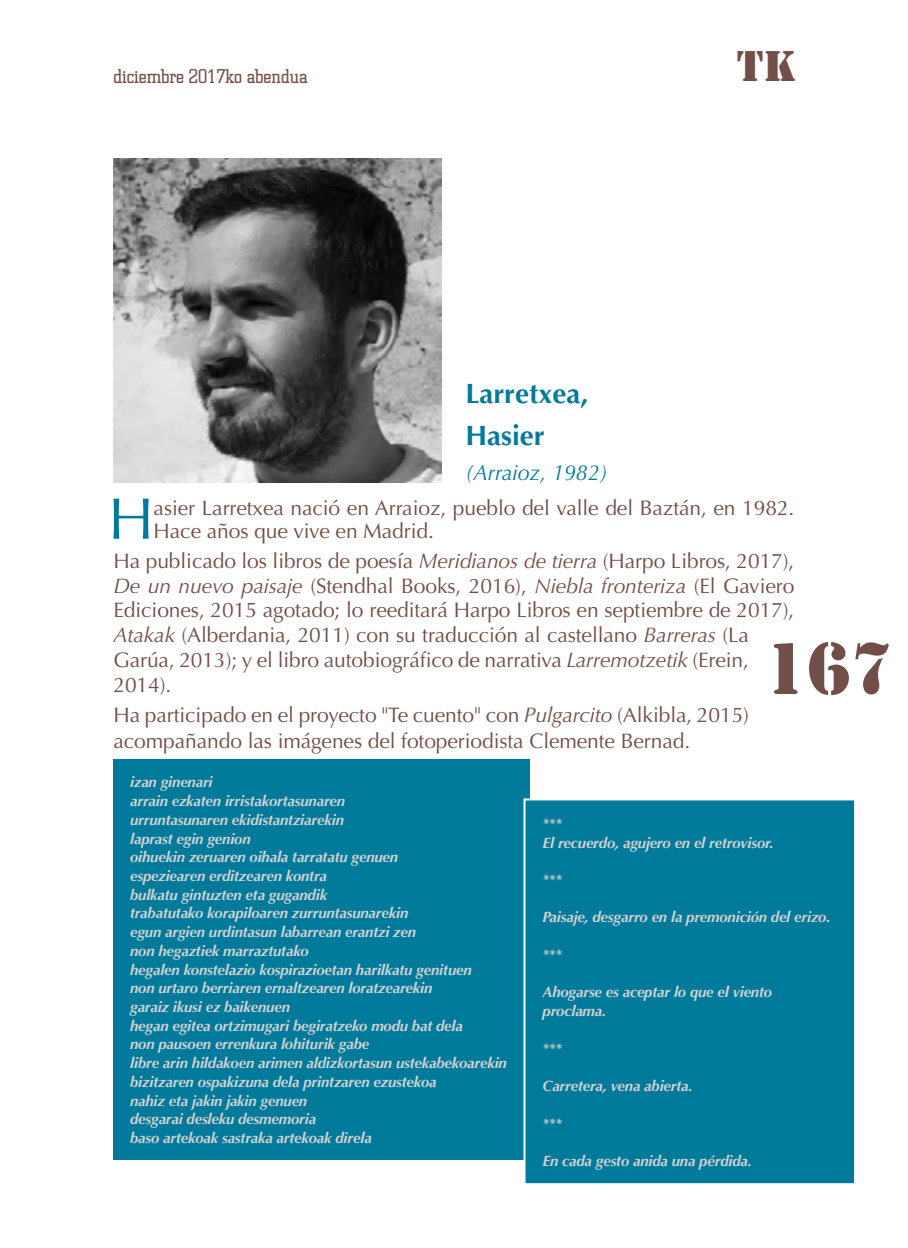
<style>
.page{position:relative;width:908px;height:1248px;background:#fff}
.page>*{position:absolute;margin:0;border:0;box-sizing:border-box;transform-origin:0 0}
.t1{font:68px "Stencil Std";color:#714e47}
.t2{font:58.8px "Optima";color:#007a9a}
.t3{font:40px "Stencil Std";color:#714e47}
.t4{font:700 28px/42.2px "Optima";color:#007a9a}
.t5{font:italic 22px "Optima";color:#007a9a}
.t6{font:21px/24.6px "Optima";letter-spacing:-.005em;color:#714e47}
.t7{font:300 20px "Square Slabserif 711 BT";color:#714e47}
.t8{font:italic 700 15px/18.8px "Optima";letter-spacing:-.015em;color:#d1d2d4}
.s1{font-style:italic}
</style>
<div class="page">
<img style="left:113px;top:159px;width:328px;height:323px">
<div style="left:113px;top:759px;width:416px;height:400px;background:#007a9a"></div>
<div style="left:524px;top:799px;width:330px;height:384px;background:#007a9a"></div>
<div style="left:523px;top:798px;width:332px;height:386px;border:2px solid #fff"></div>
<h3 class="t7" style="left:113px;top:64px;width:196px">diciembre 2017ko abendua</h3>
<h3 class="t4" style="left:465px;top:372px;width:124px">Larretxea,<br>Hasier</h3>
<h3 class="t5" style="left:465px;top:459px;width:144px">(Arraioz, 1982)</h3>
<h3 class="t3" style="left:736px;top:40px;width:61px">TK</h3>
<h2 class="t2" style="left:108px;top:484px;width:47px">H</h2>
<h3 class="t6" style="left:153px;top:496px;width:642px;line-height:23px">asier Larretxea nació en Arraioz, pueblo del valle del Baztán, en 1982.<br>Hace años que vive en Madrid.</h3>
<p class="t6" style="left:113px;top:549px;width:682px">Ha publicado los libros de poesía <span class="s1">Meridianos de tierra</span> (Harpo Libros, 2017), <span class="s1">De un nuevo paisaje</span> (Stendhal Books, 2016), <span class="s1">Niebla fronteriza</span> (El Gaviero Ediciones, 2015 agotado; lo reeditará Harpo Libros en septiembre de 2017), <span class="s1">Atakak</span> (Alberdania, 2011) con su traducción al castellano <span class="s1">Barreras</span> (La Garúa, 2013); y el libro autobiográfico de narrativa <span class="s1">Larremotzetik</span> (Erein, 2014).</p>
<h3 class="t6" style="left:113px;top:702px;width:636px;line-height:25.8px">Ha participado en el proyecto "Te cuento" con <span class="s1">Pulgarcito</span> (Alkibla, 2015) acompañando las imágenes del fotoperiodista Clemente Bernad.</h3>
<p class="t8" style="left:130px;top:773px;width:378px">izan ginenari<br>arrain ezkaten irristakortasunaren<br>urruntasunaren ekidistantziarekin<br>laprast egin genion<br>oihuekin zeruaren oihala tarratatu genuen<br>espeziearen erditzearen kontra<br>bulkatu gintuzten eta gugandik<br>trabatutako korapiloaren zurruntasunarekin<br>egun argien urdintasun labarrean erantzi zen<br>non hegaztiek marraztutako<br>hegalen konstelazio kospirazioetan harilkatu genituen<br>non urtaro berriaren ernaltzearen loratzearekin<br>garaiz ikusi ez baikenuen<br>hegan egitea ortzimugari begiratzeko modu bat dela<br>non pausoen errenkura lohiturik gabe<br>libre arin hildakoen arimen aldizkortasun ustekabekoarekin bizitzaren ospakizuna dela printzaren ezustekoa<br>nahiz eta jakin jakin genuen<br>desgarai desleku desmemoria<br>baso artekoak sastraka artekoak direla</p>
<h1 class="t1" style="left:763px;top:624px;width:130px">167</h1>
<p class="t8" style="left:542px;top:814px;width:233px">***<br>El recuerdo, agujero en el retrovisor.</p>
<p class="t8" style="left:542px;top:870px;width:21px">***</p>
<p class="t8" style="left:542px;top:907px;width:289px">Paisaje, desgarro en la premonición del erizo.</p>
<p class="t8" style="left:542px;top:945px;width:21px">***</p>
<p class="t8" style="left:542px;top:982px;width:231px">Ahogarse es aceptar lo que el viento proclama.</p>
<p class="t8" style="left:542px;top:1039px;width:21px">***</p>
<p class="t8" style="left:542px;top:1076px;width:152px">Carretera, vena abierta.</p>
<p class="t8" style="left:542px;top:1114px;width:21px">***</p>
<p class="t8" style="left:542px;top:1151px;width:211px">En cada gesto anida una pérdida.</p>
</div>
